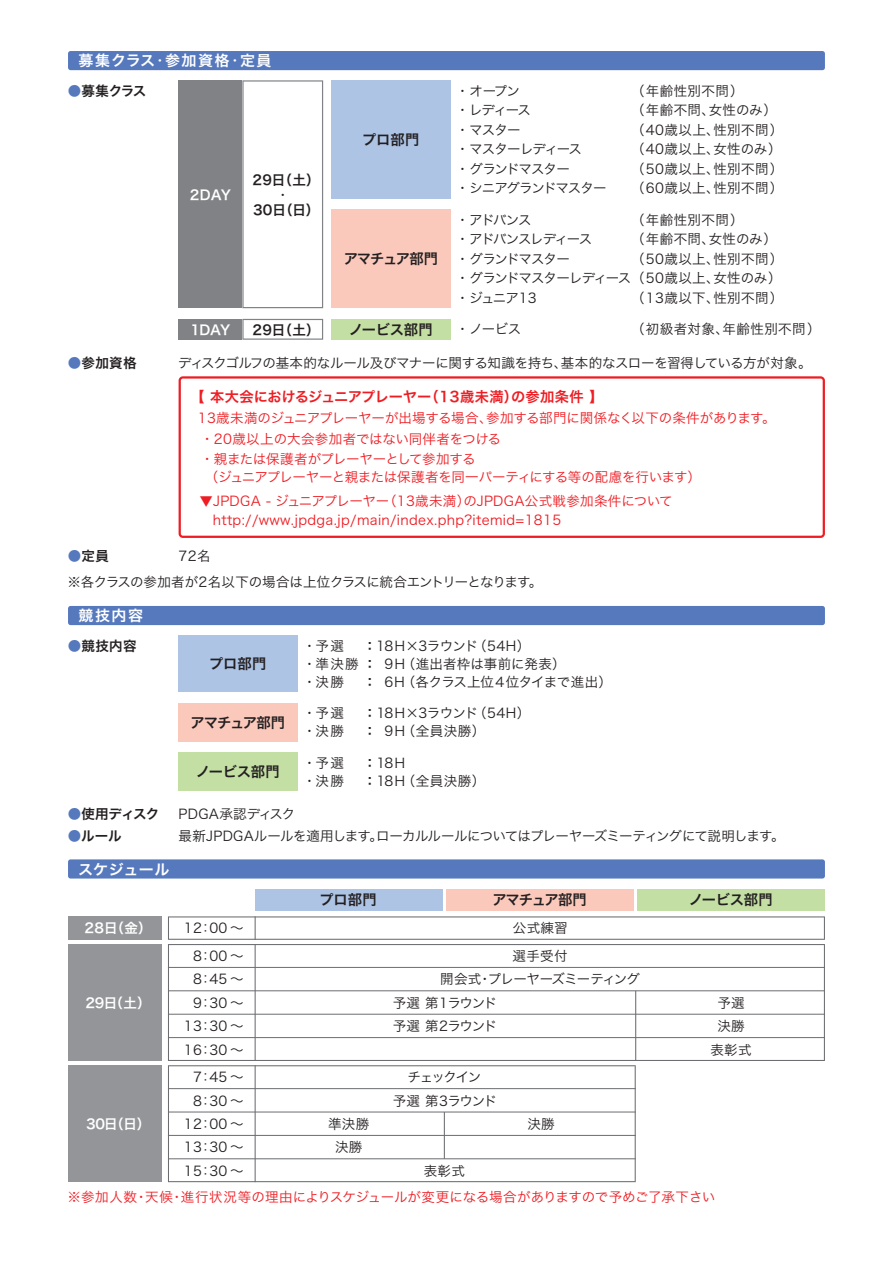
<style>
.page{position:relative;width:893px;height:1263px;background:#fff}
.page>*{position:absolute;margin:0;border:0;box-sizing:border-box;transform-origin:0 0}
.t1{font:14.7px "Hira Kaku Pro W6";letter-spacing:.095em;color:#fff}
.t2{font:14.7px "Hira Kaku Pro W6";letter-spacing:.075em;color:#fff}
.t3{font:14.25px "Hira Kaku Pro W6";letter-spacing:-.02em;color:#231f20}
.t4{font:14.25px "Hira Kaku Pro W6";letter-spacing:-.005em;color:#ee1d23}
.t5{font:14.25px "Hira Kaku Pro W6";letter-spacing:-.07em;color:#231f20}
.t6{font:13.5px/18px "Hira Kaku Pro W3";letter-spacing:-.015em;color:#231f20}
.t7{font:13.5px/19.5px "Hira Kaku Pro W3";letter-spacing:.03em;color:#231f20}
.t8{font:13.5px/21px "Hira Kaku Pro W3";color:#ee1d23}
.t9{font:13.5px/19.5px "Hira Kaku Pro W3";letter-spacing:-.075em;color:#231f20}
.t10{font:13.5px/19.5px "Hira Kaku Pro W3";letter-spacing:.025em;color:#ee1d23}
.t11{font:13.5px/18px "Hira Kaku Pro W3";letter-spacing:-.025em;color:#ee1d23}
.t12{font:13.5px/22.5px "Hira Kaku Pro W3";letter-spacing:-.04em;color:#231f20}
.t13{font:13.5px "Hira Kaku Pro W6";letter-spacing:.01em;color:#231f20}
.t14{font:13.5px/23.4px "Hira Kaku Pro W3";letter-spacing:.025em;color:#231f20;text-align:right}
.t15{font:13.5px "Hira Kaku Pro W3";letter-spacing:-.035em;color:#231f20}
.t16{font:13.5px "Hira Kaku Pro W6";letter-spacing:-.025em;color:#fff}
.t17{font:13.5px/23.4px "Hira Kaku Pro W3";letter-spacing:-.065em;color:#231f20}
.t18{font:13.5px/23.4px "Hira Kaku Pro W3";letter-spacing:-.095em;color:#231f20;text-align:center}
.s1{font-family:"Hira Kaku Pro W3"}
.s2{color:#5679bd}
.s3{font-family:"Hira Kaku Pro W3";color:#5679bd}
.s4{font-family:"Hira Kaku Pro W6"}
.s5{font-family:"Koz Go Pro"}
</style>
<div class="page">
<div style="left:332px;top:80px;width:119px;height:119px;background:#adc4e5"></div>
<div style="left:332px;top:209px;width:119px;height:99px;background:#fbc9bc"></div>
<div style="left:332px;top:319px;width:119px;height:21px;background:#c3dfa4"></div>
<div style="left:255px;top:889px;width:187px;height:21px;background:#adc4e5"></div>
<div style="left:446px;top:889px;width:188px;height:21px;background:#fbc9bc"></div>
<div style="left:638px;top:889px;width:187px;height:21px;background:#c3dfa4"></div>
<svg style="left:168px;top:944px;width:657px;height:117px"></svg>
<svg style="left:168px;top:1065px;width:468px;height:117px"></svg>
<hr style="left:635px;top:991px;width:1px;height:70px;background:#6c6d70">
<hr style="left:444px;top:1112px;width:1px;height:47px;background:#6c6d70">
<svg style="left:168px;top:916px;width:657px;height:24px"></svg>
<hr style="left:255px;top:944px;width:1px;height:117px;background:#6c6d70">
<hr style="left:255px;top:1065px;width:1px;height:117px;background:#6c6d70">
<div style="left:179px;top:752px;width:119px;height:39px;background:#c3dfa4"></div>
<div style="left:179px;top:703px;width:119px;height:39px;background:#fbc9bc"></div>
<div style="left:179px;top:635px;width:119px;height:57px;background:#adc4e5"></div>
<div style="left:179px;top:80px;width:63px;height:228px;background:#808285"></div>
<div style="left:179px;top:319px;width:63px;height:21px;background:#808285"></div>
<div style="left:68px;top:51px;width:757px;height:19px;background:#5679bd;border-radius:3px"></div>
<div style="left:68px;top:859px;width:757px;height:19px;background:#5679bd;border-radius:3px"></div>
<div style="left:68px;top:606px;width:757px;height:19px;background:#5679bd;border-radius:3px"></div>
<div style="left:68px;top:944px;width:94px;height:117px;background:#939598"></div>
<div style="left:68px;top:1065px;width:94px;height:117px;background:#939598"></div>
<div style="left:68px;top:916px;width:94px;height:24px;background:#939598"></div>
<svg style="left:242px;top:80px;width:81px;height:228px"></svg>
<svg style="left:242px;top:319px;width:81px;height:21px"></svg>
<svg style="left:179px;top:376px;width:646px;height:162px"></svg>
<p class="t1" style="left:79px;top:48px;width:194px">募集クラス<span class="s1">・</span>参加資格<span class="s1">・</span>定員</p>
<p class="t13" style="left:68px;top:78px;width:80px"><span class="s2">●</span>募集クラス</p>
<p class="t16" style="left:190px;top:182px;width:43px">2DAY</p>
<p class="t13" style="left:253px;top:167px;width:69px">29日（土）</p>
<p class="t6" style="left:276px;top:185px;width:15px">・</p>
<p class="t13" style="left:253px;top:197px;width:68px">30日（日）</p>
<p class="t16" style="left:191px;top:317px;width:41px">1DAY</p>
<p class="t13" style="left:253px;top:317px;width:69px">29日（土）</p>
<p class="t3" style="left:362px;top:127px;width:59px">プロ部門</p>
<p class="t5" style="left:344px;top:246px;width:96px">アマチュア部門</p>
<p class="t3" style="left:349px;top:317px;width:86px">ノービス部門</p>
<p class="t7" style="left:631px;top:80px;width:154px">（年齢性別不問）<br>（年齢不問、女性のみ）（40歳以上、性別不問）（40歳以上、女性のみ）（50歳以上、性別不問）（60歳以上、性別不問）</p>
<p class="t7" style="left:631px;top:209px;width:154px">（年齢性別不問）<br>（年齢不問、女性のみ）（50歳以上、性別不問）</p>
<p class="t7" style="left:631px;top:287px;width:154px">（13歳以下、性別不問）</p>
<p class="t7" style="left:631px;top:318px;width:191px">（初級者対象、年齢性別不問）</p>
<p class="t9" style="left:456px;top:80px;width:152px">・オープン<br>・レディース<br>・マスター<br>・マスターレディース<br>・グランドマスター<br>・シニアグランドマスター</p>
<p class="t9" style="left:456px;top:209px;width:327px">・アドバンス<br>・アドバンスレディース<br>・グランドマスター<br>・グランドマスターレディース（50歳以上、女性のみ）・ジュニア13</p>
<p class="t6" style="left:456px;top:319px;width:67px">・ノービス</p>
<p class="t13" style="left:68px;top:350px;width:70px"><span class="s2">●</span>参加資格</p>
<p class="t6" style="left:178px;top:353px;width:635px">ディスクゴルフの基本的なルール及びマナーに関する知識を持ち、基本的なスローを習得している方が対象。</p>
<p class="t4" style="left:191px;top:383px;width:414px">【 本大会におけるジュニアプレーヤー（13歳未満）の参加条件 】</p>
<p class="t8" style="left:198px;top:407px;width:579px">13歳未満のジュニアプレーヤーが出場する場合、参加する部門に関係なく以下の条件があります。・20歳以上の大会参加者ではない同伴者をつける</p>
<p class="t11" style="left:198px;top:449px;width:505px">・親または保護者がプレーヤーとして参加する<br>　（ジュニアプレーヤーと親または保護者を同一パーティにする等の配慮を行います）</p>
<p class="t10" style="left:213px;top:490px;width:461px;text-indent:-13px">▼JPDGA - ジュニアプレーヤー（13歳未満）のJPDGA公式戦参加条件についてhttp://www.jpdga.jp/main/index.php?itemid=1815</p>
<p class="t6" style="left:67px;top:542px;width:476px;line-height:25.5px;text-indent:111px">72名　<br>※各クラスの参加者が2名以下の場合は上位クラスに統合エントリーとなります。</p>
<p class="t13" style="left:68px;top:544px;width:42px"><span class="s3">●</span>定員</p>
<p class="t2" style="left:79px;top:602px;width:66px">競技内容</p>
<p class="t13" style="left:68px;top:633px;width:70px"><span class="s2">●</span>競技内容</p>
<p class="t13" style="left:68px;top:801px;width:93px"><span class="s2">●</span>使用ディスク</p>
<p class="t13" style="left:68px;top:824px;width:55px"><span class="s2">●</span>ルール</p>
<p class="t2" style="left:78px;top:856px;width:93px">スケジュール</p>
<p class="t3" style="left:209px;top:651px;width:59px">プロ部門</p>
<p class="t5" style="left:191px;top:709px;width:96px">アマチュア部門</p>
<p class="t3" style="left:196px;top:759px;width:86px">ノービス部門</p>
<p class="t15" style="left:363px;top:633px;width:169px"><span class="s4">：</span>18Ｈ<span class="s5">×</span>3ラウンド（54H）</p>
<p class="t13" style="left:363px;top:669px;width:15px">：</p>
<p class="t15" style="left:363px;top:701px;width:169px"><span class="s4">：</span>18Ｈ<span class="s5">×</span>3ラウンド（54H）</p>
<p class="t13" style="left:363px;top:719px;width:15px">：</p>
<p class="t6" style="left:363px;top:752px;width:124px"><span class="s4">：</span>18Ｈ<br><span class="s4">：</span>18Ｈ（全員決勝）</p>
<p class="t6" style="left:303px;top:635px;width:75px">・予選<br>・準決勝<span class="s4">：</span>・決勝</p>
<p class="t6" style="left:303px;top:703px;width:43px">・予選・決勝</p>
<p class="t6" style="left:303px;top:752px;width:43px">・予選・決勝</p>
<p class="t6" style="left:384px;top:653px;width:229px">9Ｈ（進出者枠は事前に発表）<br>6Ｈ（各クラス上位４位タイまで進出）</p>
<p class="t6" style="left:384px;top:721px;width:102px">9Ｈ（全員決勝）</p>
<p class="t12" style="left:179px;top:801px;width:607px">PDGA承認ディスク<br>最新JPDGAルールを適用します。ローカルルールについてはプレーヤーズミーティングにて説明します。</p>
<p class="t3" style="left:320px;top:887px;width:59px">プロ部門</p>
<p class="t5" style="left:492px;top:887px;width:96px">アマチュア部門</p>
<p class="t3" style="left:689px;top:887px;width:86px">ノービス部門</p>
<p class="t16" style="left:85px;top:916px;width:69px">28日（金）</p>
<p class="t6" style="left:513px;top:918px;width:56px">公式練習</p>
<p class="t6" style="left:184px;top:913px;width:61px;line-height:27.6px;text-align:right">12：00 ～<br>8：00 ～</p>
<p class="t14" style="left:184px;top:967px;width:61px">8：45 ～<br>9：30 ～<br>13：30 ～<br>16：30 ～</p>
<p class="t14" style="left:184px;top:1064px;width:61px">7：45 ～<br>8：30 ～<br>12：00 ～<br>13：30 ～<br>15：30 ～</p>
<p class="t8" style="left:67px;top:1185px;width:649px">※参加人数・天候・進行状況等の理由によりスケジュールが変更になる場合がありますので予めご了承下さい</p>
<p class="t6" style="left:440px;top:943px;width:201px;line-height:23.4px;text-align:center">選手受付<br>開会式・プレーヤーズミーティング</p>
<p class="t16" style="left:86px;top:990px;width:67px">29日（土）</p>
<p class="t17" style="left:393px;top:990px;width:106px">予選 第1ラウンド予選 第2ラウンド</p>
<p class="t6" style="left:710px;top:990px;width:43px;line-height:23.4px;text-align:center">予選決勝表彰式</p>
<p class="t18" style="left:393px;top:1064px;width:106px">チェックイン<br>予選 第3ラウンド</p>
<p class="t16" style="left:86px;top:1112px;width:66px">30日（日）</p>
<p class="t6" style="left:328px;top:1111px;width:43px;line-height:23.4px;text-align:center">準決勝決勝</p>
<p class="t6" style="left:527px;top:1114px;width:29px">決勝</p>
<p class="t6" style="left:424px;top:1161px;width:43px">表彰式</p>
</div>
